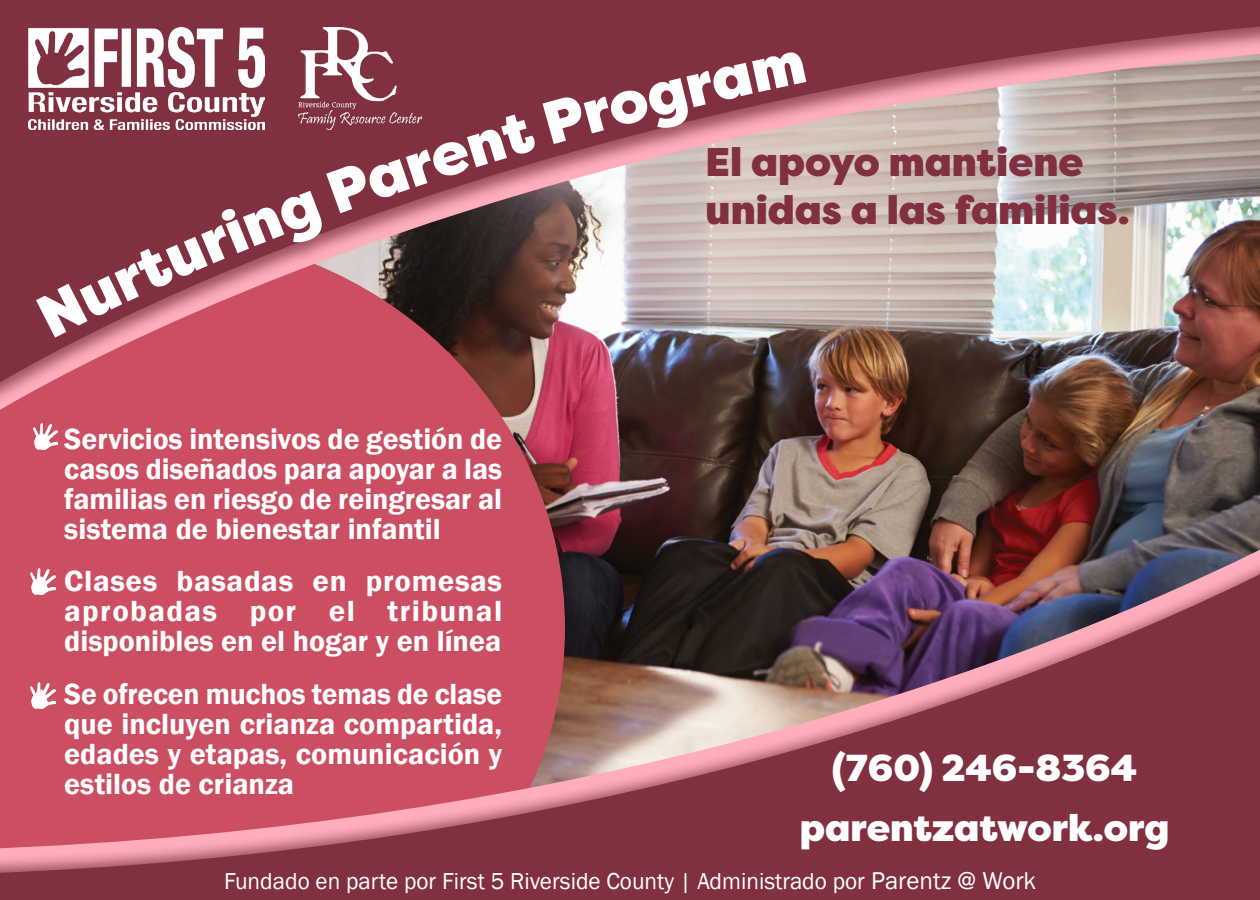
<style>
.page{position:relative;width:1260px;height:900px;background:#fff}
.page>*{position:absolute;margin:0;border:0;box-sizing:border-box;transform-origin:0 0}
.t1{font:900 40px "Filson Pro";color:#80303e}
.t2{font:900 37.5px "Filson Pro";color:#fff}
.t3{font:600 30px/30px "Franklin Gothic";color:#fff;text-align:justify}
.t4{font:23.75px "Franklin Gothic";color:#fff}
.s1{font-size:25px}
</style>
<div class="page">
<svg style="left:0;top:0;width:1260px;height:343px;background:#ae898a"></svg>
<div style="left:0;top:351px;width:1260px;height:549px;background:#80303e;opacity:.75"></div>
<img style="left:0;top:368px;width:1260px;height:532px">
<img style="left:28px;top:28px;width:236px;height:102px">
<img style="left:31px;top:682px;width:24px;height:26px">
<img style="left:31px;top:568px;width:24px;height:26px">
<img style="left:33px;top:423px;width:25px;height:27px">
<img style="left:298px;top:28px;width:124px;height:83px">
<svg style="left:36px;top:111px;width:501px;height:227px;background:#88404b"></svg>
<svg style="left:543px;top:50px;width:263px;height:94px;background:#924451"></svg>
<p class="t1" style="left:706px;top:137px;width:379px">El apoyo mantiene</p>
<p class="t1" style="left:706px;top:185px;width:425px">unidas a las familias.</p>
<p class="t3" style="left:64px;top:424px;width:440px;text-indent:-34px">• Servicios intensivos de gestión de casos diseñados para apoyar a las familias en riesgo de reingresar al sistema de bienestar infantil</p>
<p class="t3" style="left:64px;top:567px;width:440px;text-indent:-34px">• Clases basadas en promesas aprobadas por el tribunal disponibles en el hogar y en línea</p>
<p class="t3" style="left:64px;top:679px;width:440px;text-indent:-34px">• Se ofrecen muchos temas de clase que incluyen crianza compartida, edades y etapas, comunicación y estilos de crianza</p>
<p class="t2" style="left:832px;top:744px;width:307px">(760) 246-8364</p>
<p class="t2" style="left:800px;top:804px;width:371px">parentzatwork.org</p>
<p class="t4" style="left:224px;top:866px;width:813px">Fundado en parte por First 5 Riverside County | Administrado por <span class="s1">Parentz @ Work</span></p>
</div>
